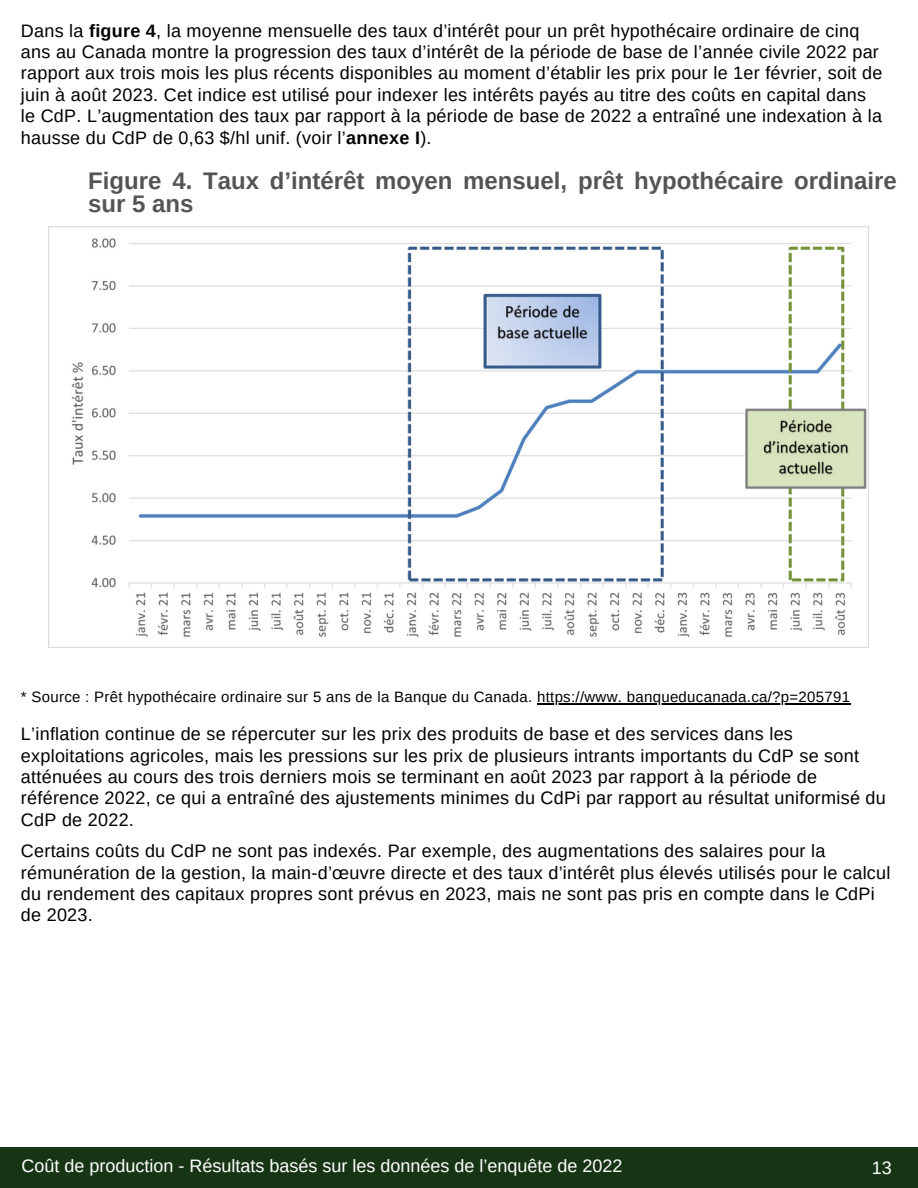
<style>
.page{position:relative;width:918px;height:1188px;background:#fff}
.page>*{position:absolute;margin:0;border:0;box-sizing:border-box;transform-origin:0 0}
.t1{font:700 24px/23.7px "Arimo";color:#545454}
.t2{font:18px/21.3px "Arimo";letter-spacing:.015em;color:#000}
.t3{font:18px "Arimo";color:#fff}
.t4{font:15px "Arimo";letter-spacing:.02em;color:#000}
.s1{font-weight:700}
</style>
<div class="page">
<div style="left:0;top:1148px;width:918px;height:40px;background:#153212"></div>
<img style="left:48px;top:226px;width:820px;height:421px">
<hr style="left:537px;top:703px;width:313px;height:1px;background:#000">
<p class="t2" style="left:21px;top:20px;width:863px">Dans la <span class="s1">figure 4</span>, la moyenne mensuelle des taux d’intérêt pour un prêt hypothécaire ordinaire de cinq ans au Canada montre la progression des taux d’intérêt de la période de base de l’année civile 2022 par rapport aux trois mois les plus récents disponibles au moment d’établir les prix pour le 1er février, soit de juin à août 2023. Cet indice est utilisé pour indexer les intérêts payés au titre des coûts en capital dans le CdP. L’augmentation des taux par rapport à la période de base de 2022 a entraîné une indexation à la hausse du CdP de 0,63 $/hl unif. (voir l’<span class="s1">annexe I</span>).</p>
<p class="t1" style="left:88px;top:168px;width:810px">Figure 4. Taux d’intérêt moyen mensuel, prêt hypothécaire ordinaire sur 5 ans</p>
<p class="t4" style="left:21px;top:688px;width:831px">* Source : Prêt hypothécaire ordinaire sur 5 ans de la Banque du Canada. https://www. banqueducanada.ca/?p=205791</p>
<p class="t2" style="left:21px;top:723px;width:866px">L’inflation continue de se répercuter sur les prix des produits de base et des services dans les exploitations agricoles, mais les pressions sur les prix de plusieurs intrants importants du CdP se sont atténuées au cours des trois derniers mois se terminant en août 2023 par rapport à la période de référence 2022, ce qui a entraîné des ajustements minimes du CdPi par rapport au résultat uniformisé du CdP de 2022.</p>
<p class="t2" style="left:21px;top:840px;width:871px">Certains coûts du CdP ne sont pas indexés. Par exemple, des augmentations des salaires pour la rémunération de la gestion, la main-d’œuvre directe et des taux d’intérêt plus élevés utilisés pour le calcul du rendement des capitaux propres sont prévus en 2023, mais ne sont pas pris en compte dans le CdPi de 2023.</p>
<p class="t3" style="left:21px;top:1156px;width:603px">Coût de production - Résultats basés sur les données de l’enquête de 2022</p>
<p class="t3" style="left:872px;top:1158px;width:22px">13</p>
</div>
